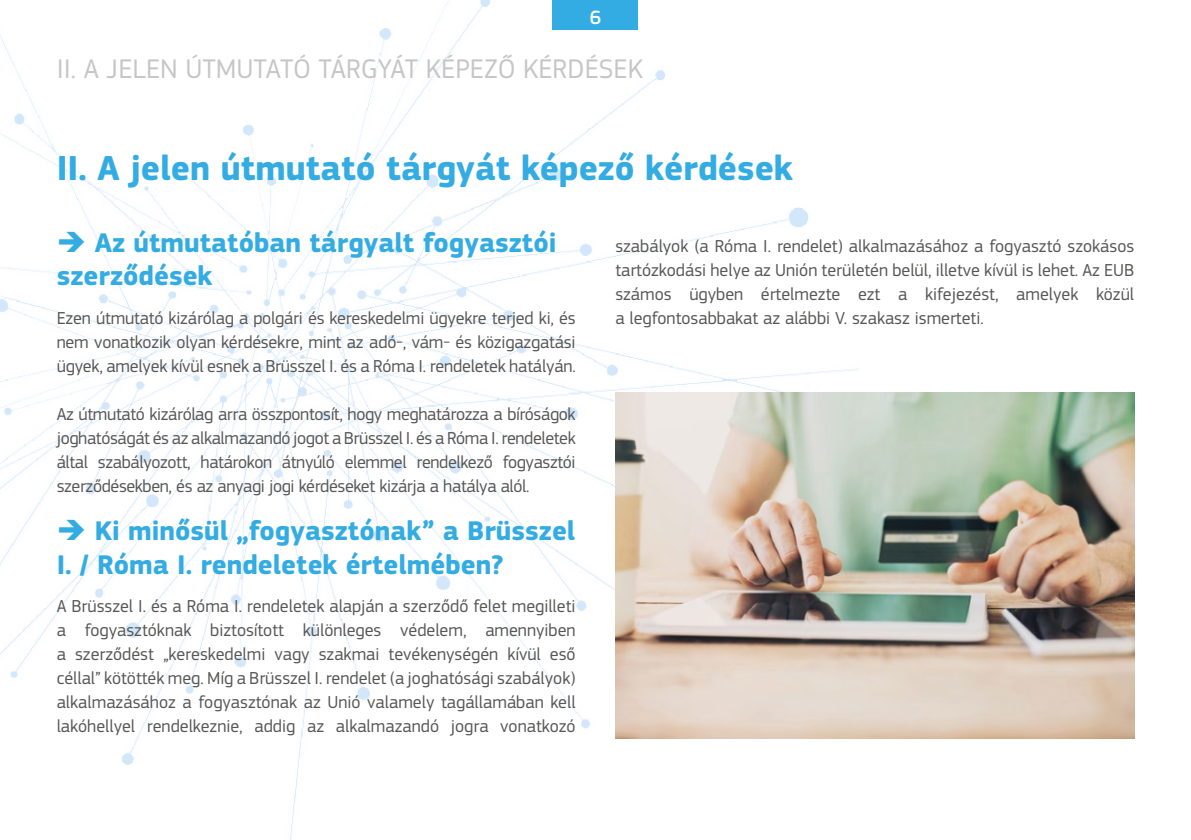
<style>
.page{position:relative;width:1191px;height:840px;background:#fff}
.page>*{position:absolute;margin:0;border:0;box-sizing:border-box;transform-origin:0 0}
.title_1{font:700 36px "PF Square Sans Pro";color:#33ace3}
.t1{font:700 28px/33.6px "PF Square Sans Pro";color:#33ace3}
.t2{font:28px "PF Square Sans Pro";color:#c6c6c6}
.t3{font:500 20px "PF Square Sans Pro";color:#fff}
.body{font:18px/24px "PF Square Sans Pro";letter-spacing:-.01em;color:#575756;text-align:justify}
</style>
<div class="page">
<img style="left:0;top:0;width:858px;height:839px">
<div style="left:553px;top:0;width:85px;height:29px;background:#33ace3"></div>
<img style="left:615px;top:392px;width:519px;height:346px">
<svg style="left:59px;top:231px;width:25px;height:20px"></svg>
<svg style="left:59px;top:519px;width:25px;height:20px"></svg>
<p class="t3" style="left:590px;top:5px;width:13px">6</p>
<h2 class="t2" style="left:57px;top:52px;width:588px">II. A JELEN ÚTMUTATÓ TÁRGYÁT KÉPEZŐ KÉRDÉSEK</h2>
<p class="title_1" style="left:57px;top:146px;width:738px">II. A jelen útmutató tárgyát képező kérdések</p>
<p class="t1" style="left:57px;top:226px;width:501px;text-indent:38px">Az útmutatóban tárgyalt fogyasztói szerződések</p>
<p class="body" style="left:57px;top:306px;width:520px">Ezen útmutató kizárólag a polgári és kereskedelmi ügyekre terjed ki, és nem vonatkozik olyan kérdésekre, mint az adó-, vám- és közigazgatási ügyek, amelyek kívül esnek a Brüsszel I. és a Róma I. rendeletek hatályán.</p>
<p class="body" style="left:57px;top:402px;width:520px">Az útmutató kizárólag arra összpontosít, hogy meghatározza a bíróságok joghatóságát és az alkalmazandó jogot a Brüsszel I. és a Róma I. rendeletek által szabályozott, határokon átnyúló elemmel rendelkező fogyasztói szerződésekben, és az anyagi jogi kérdéseket kizárja a hatálya alól.</p>
<p class="t1" style="left:57px;top:514px;width:520px;text-indent:38px">Ki minősül „fogyasztónak” a Brüsszel<br>I. / Róma I. rendeletek értelmében?</p>
<p class="body" style="left:57px;top:594px;width:520px">A Brüsszel I. és a Róma I. rendeletek alapján a szerződő felet megilleti a fogyasztóknak biztosított különleges védelem, amennyiben a szerződést „kereskedelmi vagy szakmai tevékenységén kívül eső céllal” kötötték meg. Míg a Brüsszel I. rendelet (a joghatósági szabályok) alkalmazásához a fogyasztónak az Unió valamely tagállamában kell lakóhellyel rendelkeznie, addig az alkalmazandó jogra vonatkozó</p>
<p class="body" style="left:615px;top:234px;width:520px">szabályok (a Róma I. rendelet) alkalmazásához a fogyasztó szokásos tartózkodási helye az Unión területén belül, illetve kívül is lehet. Az EUB számos ügyben értelmezte ezt a kifejezést, amelyek közül a legfontosabbakat az alábbi V. szakasz ismerteti.</p>
</div>
